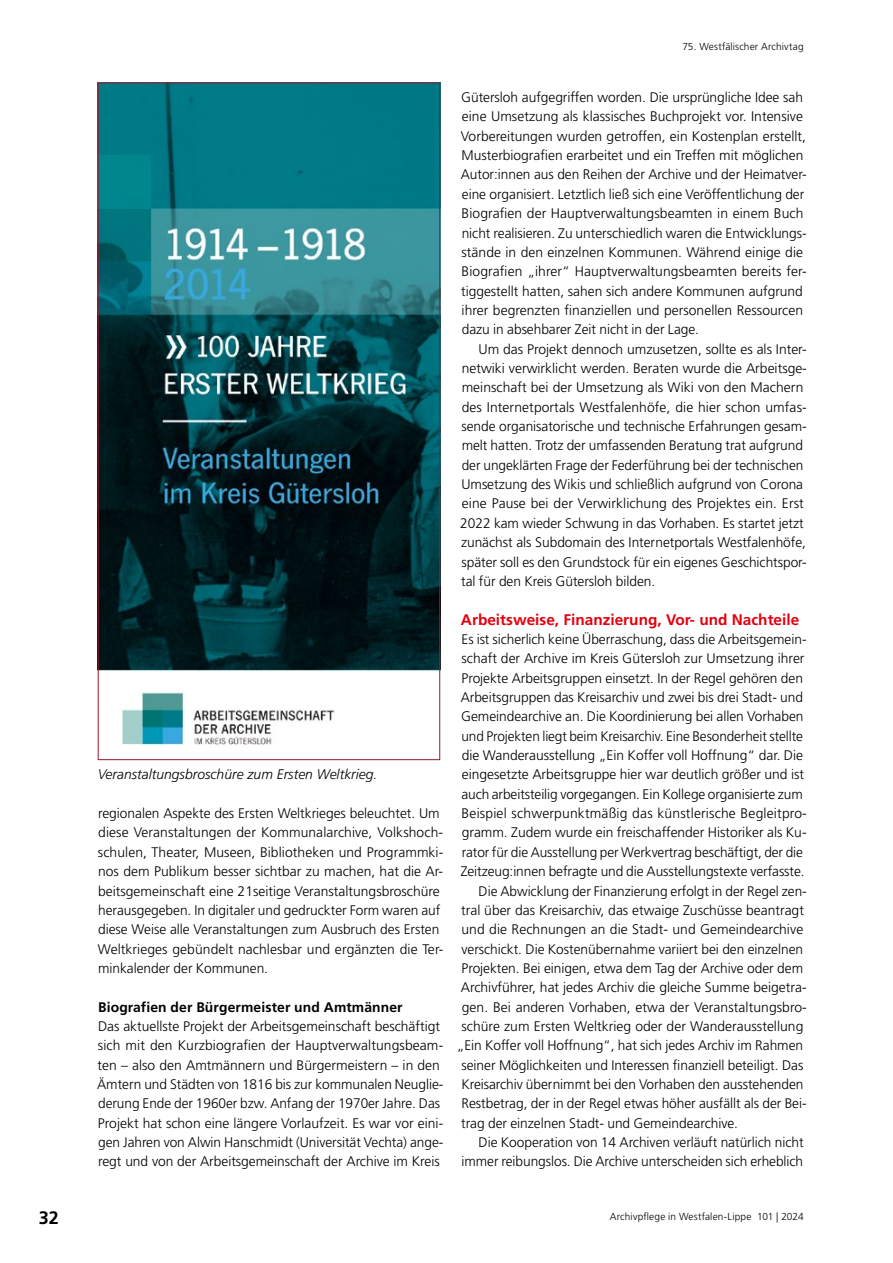
<style>
.page{position:relative;width:893px;height:1263px;background:#fff}
.page>*{position:absolute;margin:0;border:0;box-sizing:border-box;transform-origin:0 0}
.t1{font:700 18px "Frutiger LT Std";color:#000}
.ZÜ1_mA__rot___Master{font:700 15.3px "Frutiger LT Std";color:#e3000f}
.oE__Master{font:300 13.8px/19.4px "Frutiger LT Std";color:#000}
.mE{font:300 13.8px/19.4px "Frutiger LT Std";letter-spacing:-.005em;color:#000}
.oE__platzfüllend{font:300 13.8px/19.4px "Frutiger LT Std";letter-spacing:-.005em;color:#000}
.ohne_aN__Master{font:italic 300 13.8px "Frutiger LT Std";color:#000}
.ZÜ2__schwarz{font:700 13.8px "Frutiger LT Std";letter-spacing:.01em;color:#000}
.t2{font:300 10.2px "Frutiger LT Std";letter-spacing:.015em;color:#000}
</style>
<div class="page">
<img style="left:100px;top:85px;width:338px;height:661px">
<p class="ohne_aN__Master" style="left:98px;top:767px;width:281px">Veranstaltungsbroschüre zum Ersten Weltkrieg.</p>
<p class="oE__Master" style="left:98px;top:804px;width:347px">regionalen Aspekte des Ersten Weltkrieges beleuchtet. Um diese Veranstaltungen der Kommunalarchive, Volkshoch&shy;schulen, Theater, Museen, Bibliotheken und Programmki&shy;nos dem Publikum besser sichtbar zu machen, hat die Ar&shy;beitsgemeinschaft eine 21seitige Veranstaltungsbroschüre herausgegeben. In digitaler und gedruckter Form waren auf diese Weise alle Veranstaltungen zum Ausbruch des Ersten Weltkrieges gebündelt nachlesbar und ergänzten die Ter&shy;minkalender der Kommunen.</p>
<p class="ZÜ2__schwarz" style="left:98px;top:999px;width:306px">Biografien der Bürgermeister und Amtmänner</p>
<p class="oE__Master" style="left:97px;top:1017px;width:348px">Das aktuellste Projekt der Arbeitsgemeinschaft beschäftigt sich mit den Kurzbiografien der Hauptverwaltungsbeam&shy;ten – also den Amtmännern und Bürgermeistern – in den Ämtern und Städten von 1816 bis zur kommunalen Neuglie&shy;derung Ende der 1960er bzw. Anfang der 1970er Jahre. Das Projekt hat schon eine längere Vorlaufzeit. Es war vor eini&shy;gen Jahren von Alwin Hanschmidt (Universität Vechta) ange&shy;regt und von der Arbeitsgemeinschaft der Archive im Kreis</p>
<p class="t2" style="left:682px;top:41px;width:123px">75. Westfälischer Archivtag</p>
<p class="oE__Master" style="left:461px;top:88px;width:348px">Gütersloh aufgegriffen worden. Die ursprüngliche Idee sah eine Umsetzung als klassisches Buchprojekt vor. Intensive Vorbereitungen wurden getroffen, ein Kostenplan erstellt, Musterbiografien erarbeitet und ein Treffen mit möglichen Autor:innen aus den Reihen der Archive und der Heimatver&shy;eine organisiert. Letztlich ließ sich eine Veröffentlichung der Biografien der Hauptverwaltungsbeamten in einem Buch nicht realisieren. Zu unterschiedlich waren die Entwicklungs&shy;stände in den einzelnen Kommunen. Während einige die Biografien „ihrer“ Hauptverwaltungsbeamten bereits fer&shy;tiggestellt hatten, sahen sich andere Kommunen aufgrund ihrer begrenzten finanziellen und personellen Ressourcen dazu in absehbarer Zeit nicht in der Lage.</p>
<p class="mE" style="left:460px;top:339px;width:348px;text-indent:18px">Um das Projekt dennoch umzusetzen, sollte es als Inter&shy;netwiki verwirklicht werden. Beraten wurde die Arbeitsge&shy;meinschaft bei der Umsetzung als Wiki von den Machern des Internetportals Westfalenhöfe, die hier schon umfas&shy;sende organisatorische und technische Erfahrungen gesam&shy;melt hatten. Trotz der umfassenden Beratung trat aufgrund der ungeklärten Frage der Federführung bei der technischen Umsetzung des Wikis und schließlich aufgrund von Corona eine Pause bei der Verwirklichung des Projektes ein. Erst 2022 kam wieder Schwung in das Vorhaben. Es startet jetzt zunächst als Subdomain des Internetportals Westfalenhöfe, später soll es den Grundstock für ein eigenes Geschichtspor&shy;tal für den Kreis Gütersloh bilden.</p>
<p class="ZÜ1_mA__rot___Master" style="left:461px;top:610px;width:340px">Arbeitsweise, Finanzierung, Vor- und Nachteile</p>
<p class="oE__platzfüllend" style="left:461px;top:630px;width:348px">Es ist sicherlich keine Überraschung, dass die Arbeitsgemein&shy;schaft der Archive im Kreis Gütersloh zur Umsetzung ihrer Projekte Arbeitsgruppen einsetzt. In der Regel gehören den Arbeitsgruppen das Kreisarchiv und zwei bis drei Stadt- und Gemeindearchive an. Die Koordinierung bei allen Vorhaben und Projekten liegt beim Kreisarchiv. Eine Besonderheit stellte die Wanderausstellung „Ein Koffer voll Hoffnung“ dar. Die eingesetzte Arbeitsgruppe hier war deutlich größer und ist auch arbeitsteilig vorgegangen. Ein Kollege organisierte zum Beispiel schwerpunktmäßig das künstlerische Begleitpro&shy;gramm. Zudem wurde ein freischaffender Historiker als Ku&shy;rator für die Ausstellung per Werkvertrag beschäftigt, der die Zeitzeug:innen befragte und die Ausstellungstexte verfasste.</p>
<p class="mE" style="left:479px;top:881px;width:330px">Die Abwicklung der Finanzierung erfolgt in der Regel zen-</p>
<p class="mE" style="left:461px;top:901px;width:344px">tral über das Kreisarchiv, das etwaige Zuschüsse beantragt</p>
<p class="mE" style="left:461px;top:920px;width:343px">und die Rechnungen an die Stadt- und Gemeindearchive</p>
<p class="mE" style="left:461px;top:939px;width:343px">verschickt. Die Kostenübernahme variiert bei den einzelnen</p>
<p class="mE" style="left:462px;top:959px;width:343px">Projekten. Bei einigen, etwa dem Tag der Archive oder dem</p>
<p class="mE" style="left:461px;top:978px;width:348px">Archivführer, hat jedes Archiv die gleiche Summe beigetra-</p>
<p class="mE" style="left:462px;top:997px;width:347px">gen. Bei anderen Vorhaben, etwa der Veranstaltungsbro-</p>
<p class="mE" style="left:461px;top:1017px;width:343px">schüre zum Ersten Weltkrieg oder der Wanderausstellung</p>
<p class="mE" style="left:457px;top:1036px;width:348px">„Ein Koffer voll Hoffnung“, hat sich jedes Archiv im Rahmen</p>
<p class="mE" style="left:461px;top:1055px;width:343px">seiner Möglichkeiten und Interessen finanziell beteiligt. Das</p>
<p class="mE" style="left:461px;top:1075px;width:343px">Kreisarchiv übernimmt bei den Vorhaben den ausstehenden</p>
<p class="mE" style="left:462px;top:1094px;width:347px">Restbetrag, der in der Regel etwas höher ausfällt als der Bei-</p>
<p class="mE" style="left:461px;top:1113px;width:278px">trag der einzelnen Stadt- und Gemeindearchive.</p>
<p class="mE" style="left:462px;top:1133px;width:343px;text-align:right">Die Kooperation von 14 Archiven verläuft natürlich nicht immer reibungslos. Die Archive unterscheiden sich erheblich</p>
<h1 class="t1" style="left:39px;top:1207px;width:21px">32</h1>
<p class="t2" style="left:610px;top:1210px;width:195px">Archivpflege in Westfalen-Lippe 101 | 2024</p>
</div>
